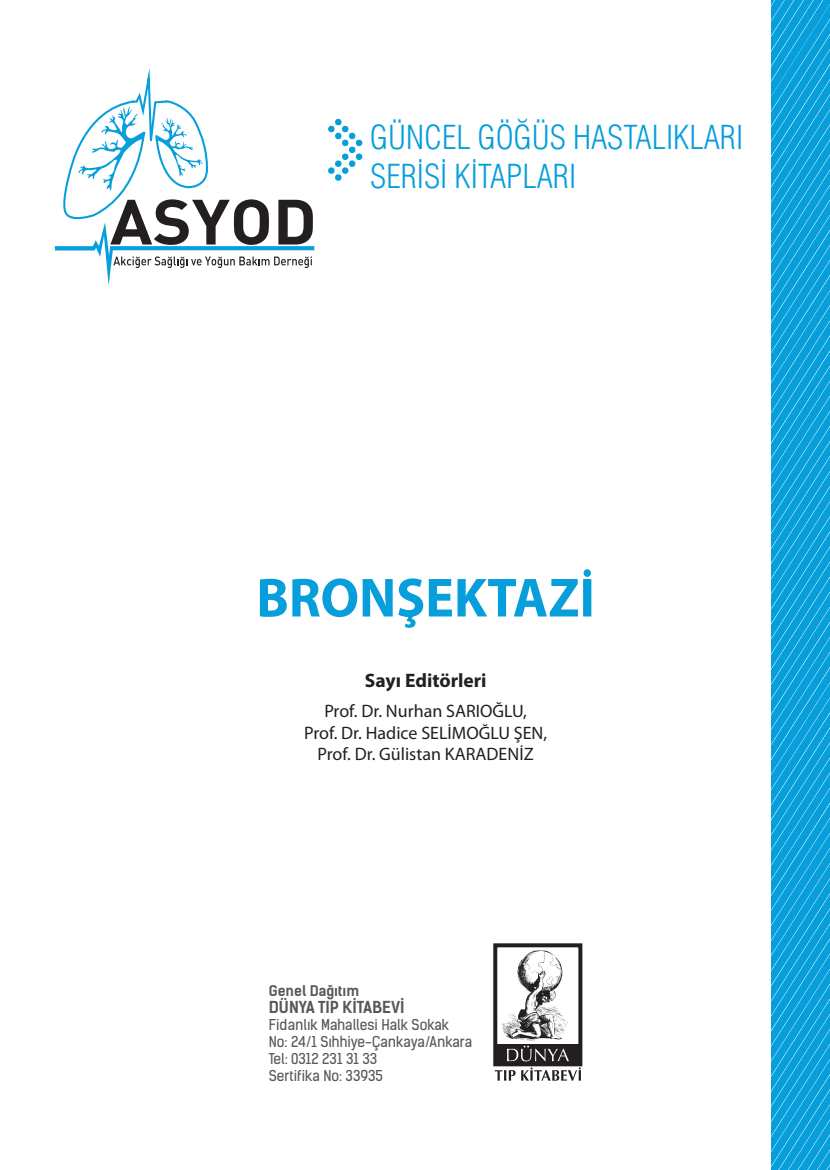
<style>
.page{position:relative;width:830px;height:1170px;background:#fff}
.page>*{position:absolute;margin:0;border:0;box-sizing:border-box;transform-origin:0 0}
.t1{font:700 55.5px "Myriad Pro";color:#069edb}
.t2{font:32.25px/38.7px "Helvetica Condensed Light Tr";color:#069edb}
.t3{font:700 19.5px "Myriad Pro";color:#231f20}
.t4{font:18px/21.6px "Myriad Pro";color:#231f20;text-align:center}
.t5{font:700 15.75px "Kelson Sans";color:#57585a}
.t6{font:14.25px/16.8px "Kelson Sans";color:#57585a}
.t7{font:700 13.95px "Kelson Sans";color:#57585a}
</style>
<div class="page">
<svg style="left:771px;top:0;width:58px;height:1169px;background:#14a3dc"></svg>
<svg style="left:55px;top:68px;width:259px;height:217px"></svg>
<svg style="left:328px;top:118px;width:34px;height:63px"></svg>
<div style="left:494px;top:1044px;width:87px;height:20px;background:#231f20"></div>
<svg style="left:502px;top:950px;width:66px;height:111px"></svg>
<svg style="left:494px;top:1070px;width:21px;height:10px"></svg>
<svg style="left:521px;top:1067px;width:59px;height:13px"></svg>
<div style="left:493px;top:943px;width:89px;height:123px;border:4px solid #231f20"></div>
<h2 class="t2" style="left:370px;top:118px;width:374px">GÜNCEL GÖĞÜS HASTALIKLARI<br>SERİSİ KİTAPLARI</h2>
<h1 class="t1" style="left:256px;top:561px;width:340px">BRONŞEKTAZİ</h1>
<h3 class="t3" style="left:364px;top:667px;width:123px">Sayı Editörleri</h3>
<p class="t4" style="left:304px;top:699px;width:244px">Prof. Dr. Nurhan SARIOĞLU,<br>Prof. Dr. Hadice SELİMOĞLU ŞEN,<br>Prof. Dr. Gülistan KARADENİZ</p>
<p class="t7" style="left:269px;top:981px;width:92px">Genel Dağıtım</p>
<p class="t5" style="left:269px;top:997px;width:137px">DÜNYA TIP KİTABEVİ</p>
<p class="t6" style="left:269px;top:1016px;width:205px">Fidanlık Mahallesi Halk Sokak<br>No: 24/1 Sıhhiye-Çankaya/Ankara<br>Tel: 0312 231 31 33<br>Sertifika No: 33935</p>
</div>
